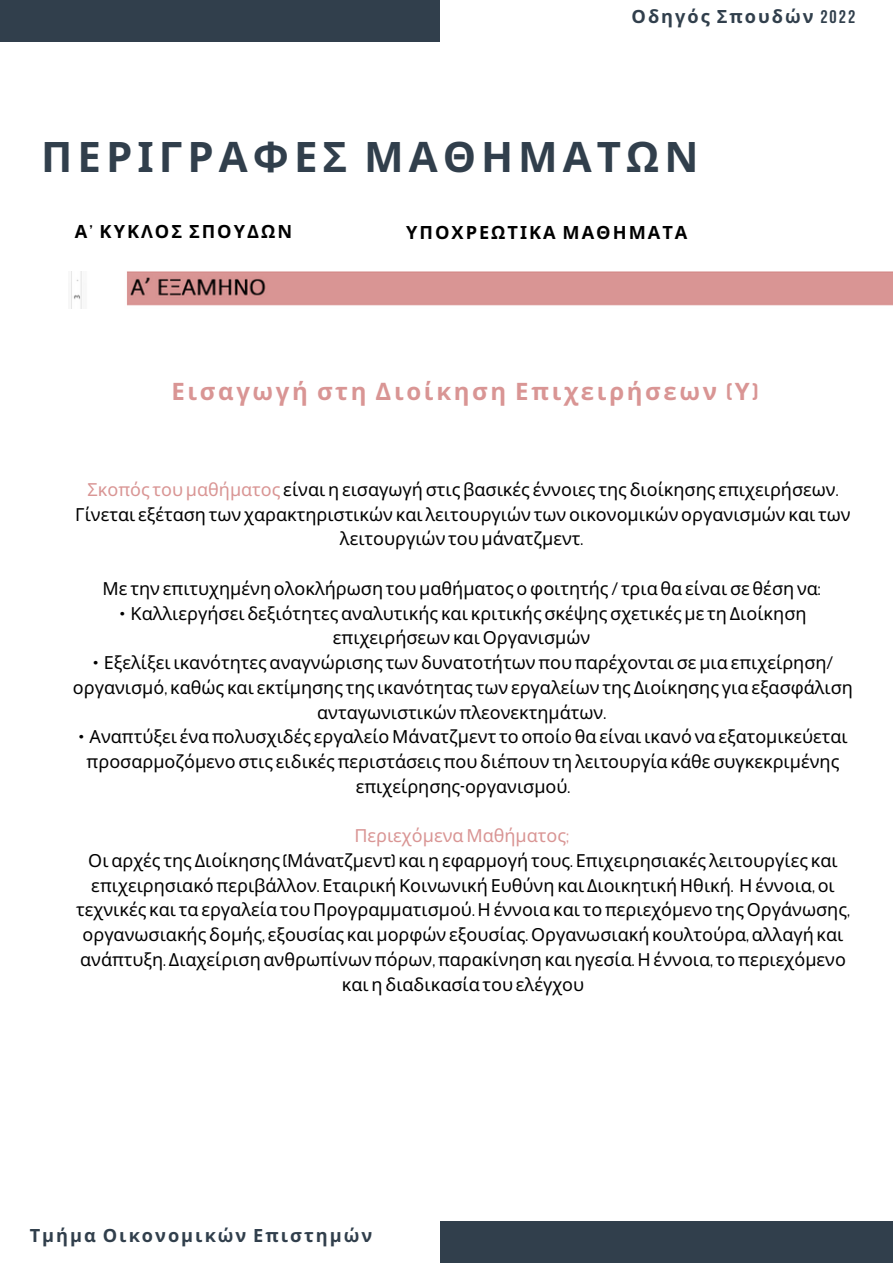
<style>
.page{position:relative;width:893px;height:1264px;background:#fff}
.page>*{position:absolute;margin:0;border:0;box-sizing:border-box;transform-origin:0 0}
.t1{font:700 42px "Noto Sans";letter-spacing:.12em;color:#313f4c}
.t2{font:700 24px "Noto Sans";letter-spacing:.11em;color:#d99594}
.t3{font:700 18.15px "Noto Sans";letter-spacing:.11em;color:#313f4c}
.t4{font:700 18.15px "Noto Sans";letter-spacing:.11em;color:#000}
.t5{font:18px/24.8px "Noto Sans";color:#000;text-align:center}
.s1{font-family:"Bebas Neue"}
.s2{color:#d99594}
.s3{font-family:"Bebas Neue";color:#d99594}
</style>
<div class="page">
<div style="left:0;top:0;width:439px;height:42px;background:#313f4c"></div>
<div style="left:440px;top:1220px;width:452px;height:42px;background:#313f4c"></div>
<img style="left:71px;top:271px;width:821px;height:37px">
<p class="t3" style="left:631px;top:4px;width:225px">Οδηγός Σπουδών <span class="s1">2022</span></p>
<h1 class="t1" style="left:41px;top:127px;width:658px">ΠΕΡΙΓΡΑΦΕΣ ΜΑΘΗΜΑΤΩΝ</h1>
<p class="t4" style="left:75px;top:218px;width:219px">Α<span class="s1">’</span> ΚΥΚΛΟΣ ΣΠΟΥΔΩΝ</p>
<p class="t4" style="left:406px;top:220px;width:282px">ΥΠΟΧΡΕΩΤΙΚΑ ΜΑΘΗΜΑΤΑ</p>
<h2 class="t2" style="left:171px;top:374px;width:588px">Εισαγωγή στη Διοίκηση Επιχειρήσεων <span class="s1">(</span>Υ<span class="s1">)</span></h2>
<p class="t5" style="left:75px;top:476px;width:777px"><span class="s2">Σκοπός του μαθήματος</span> είναι η εισαγωγή στις βασικές έννοιες της διοίκησης επιχειρήσεων<span class="s1">.<br></span>Γίνεται εξέταση των χαρακτηριστικών και λειτουργιών των οικονομικών οργανισμών και των λειτουργιών του μάνατζμεντ<span class="s1">.</span></p>
<p class="t5" style="left:103px;top:575px;width:719px">Με την επιτυχημένη ολοκλήρωση τουμαθήματος ο φοιτητής <span class="s1">/</span> τρια θα είναι σε θέση να<span class="s1">:</span></p>
<p class="t5" style="left:119px;top:600px;width:688px"><span class="s1">•</span> Καλλιεργήσει δεξιότητες αναλυτικής και κριτικής σκέψης σχετικές με τη Διοίκηση επιχειρήσεων και Οργανισμών</p>
<p class="t5" style="left:73px;top:649px;width:781px"><span class="s1">•</span> Εξελίξειικανότητες αναγνώρισης των δυνατοτήτων που παρέχονται σε μια επιχείρηση<span class="s1">/ </span>οργανισμό<span class="s1">,</span> καθώς και εκτίμησης της ικανότητας των εργαλείων της Διοίκησης για εξασφάλιση ανταγωνιστικώνπλεονεκτημάτων<span class="s1">.</span></p>
<p class="t5" style="left:78px;top:724px;width:770px"><span class="s1">•</span> Αναπτύξει ένα πολυσχιδές εργαλείο Μάνατζμεντ το οποίο θα είναιικανό να εξατομικεύεται προσαρμοζόμενο στις ειδικές περιστάσεις που διέπουν τη λειτουργία κάθε συγκεκριμένης επιχείρησης<span class="s1">-</span>οργανισμού<span class="s1">.</span></p>
<p class="t5" style="left:76px;top:822px;width:775px"><span class="s2">Περιεχόμενα Μαθήματος</span><span class="s3">;<br></span>Οι αρχές της Διοίκησης <span class="s1">(</span>Μάνατζμεντ<span class="s1">)</span> και η εφαρμογή τους<span class="s1">.</span> Επιχειρησιακές λειτουργίες και επιχειρησιακό περιβάλλον<span class="s1">.</span> Εταιρική Κοινωνική Ευθύνη και Διοικητική Ηθική<span class="s1">.</span> Η έννοια<span class="s1">,</span> οι τεχνικές και τα εργαλεία του Προγραμματισμού<span class="s1">.</span> Η έννοια και το περιεχόμενο τηςΟργάνωσης<span class="s1">, </span>οργανωσιακής δομής<span class="s1">,</span> εξουσίας καιμορφών εξουσίας<span class="s1">.</span> Οργανωσιακή κουλτούρα<span class="s1">,</span> αλλαγή και ανάπτυξη<span class="s1">.</span> Διαχείριση ανθρωπίνων πόρων<span class="s1">,</span>παρακίνηση και ηγεσία<span class="s1">.</span> Η έννοια<span class="s1">,</span> τοπεριεχόμενο και η διαδικασία του ελέγχου</p>
<p class="t3" style="left:30px;top:1222px;width:344px">Τμήμα Οικονομικών Επιστημών</p>
</div>
